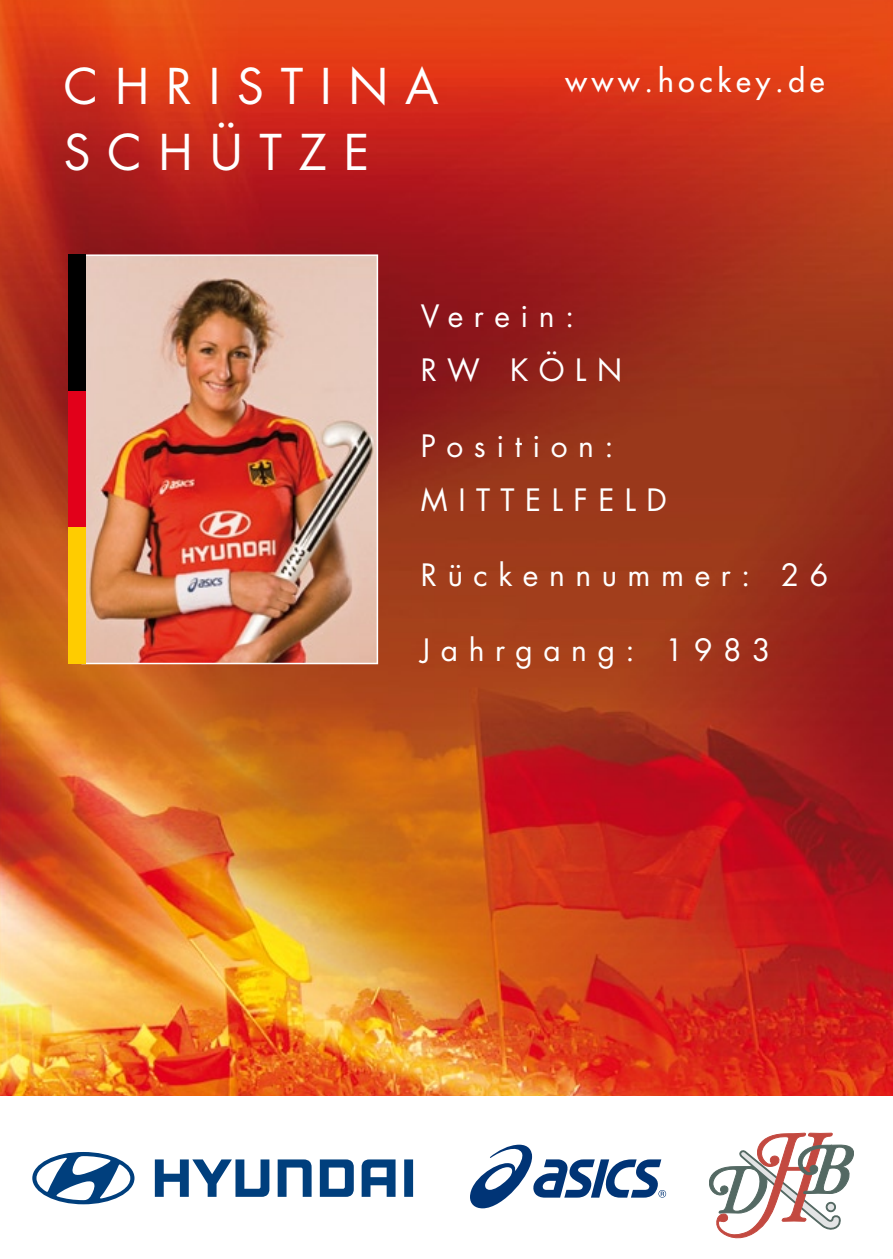
<style>
.page{position:relative;width:893px;height:1259px;background:#fff}
.page>*{position:absolute;margin:0;border:0;box-sizing:border-box;transform-origin:0 0}
.t1{font:48px/66px "Futura";letter-spacing:.35em;color:#fff}
.t2{font:30px/54px "Futura";letter-spacing:.35em;color:#fff}
.t3{font:30px "Futura";letter-spacing:.16em;color:#fff}
</style>
<div class="page">
<img style="left:0;top:0;width:893px;height:1095px">
<img style="left:85px;top:257px;width:290px;height:404px">
<div style="left:81px;top:254px;width:297px;height:410px;border:2px solid #fff"></div>
<div style="left:68px;top:254px;width:17px;height:137px;background:#000"></div>
<div style="left:68px;top:391px;width:17px;height:136px;background:#e2001a"></div>
<div style="left:68px;top:527px;width:17px;height:137px;background:#fc0"></div>
<svg style="left:470px;top:1144px;width:196px;height:64px"></svg>
<svg style="left:32px;top:1152px;width:102px;height:52px"></svg>
<svg style="left:155px;top:1159px;width:114px;height:37px"></svg>
<svg style="left:278px;top:1159px;width:34px;height:37px"></svg>
<svg style="left:320px;top:1159px;width:34px;height:37px"></svg>
<svg style="left:362px;top:1159px;width:34px;height:37px"></svg>
<svg style="left:404px;top:1159px;width:9px;height:37px"></svg>
<svg style="left:709px;top:1132px;width:145px;height:106px"></svg>
<div style="left:827px;top:1203px;width:8px;height:8px;background:#e3e4e5;border-radius:50%"></div>
<div style="left:826px;top:1202px;width:9px;height:9px;border:1px solid #546963;border-radius:50%"></div>
<h1 class="t1" style="left:64px;top:53px;width:377px">christina schütze</h1>
<p class="t3" style="left:566px;top:61px;width:261px">www.hockey.de</p>
<p class="t2" style="left:421px;top:289px;width:203px">Verein: rw köln</p>
<p class="t2" style="left:421px;top:418px;width:247px">Position: mittelfeld</p>
<p class="t2" style="left:421px;top:547px;width:409px">Rückennummer: 26</p>
<p class="t2" style="left:421px;top:622px;width:351px">Jahrgang: 1983</p>
</div>
